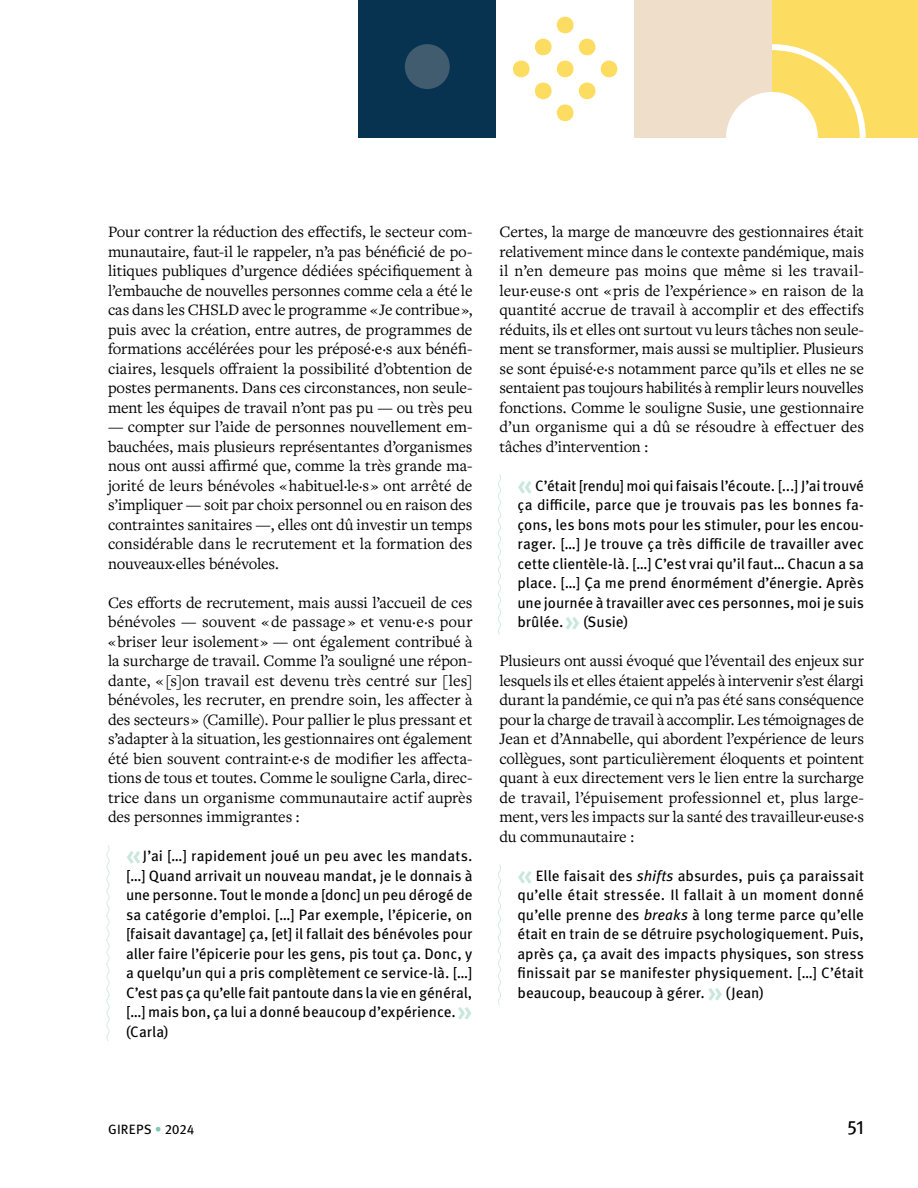
<style>
.page{position:relative;width:918px;height:1188px;background:#fff}
.page>*{position:absolute;margin:0;border:0;box-sizing:border-box;transform-origin:0 0}
.t1{font:19.5px "Meta Pro";color:#000}
.t2{font:16.5px/19.5px "Freight Text Pro";letter-spacing:-.005em;color:#000;text-align:justify}
.t3{font:15px/19.5px "Meta Pro";letter-spacing:-.005em;color:#000;text-align:justify}
.t4{font:13.5px "Meta Pro";letter-spacing:.015em;color:#000}
.s1{font-weight:700;font-size:27px;color:#c8e7de}
.s2{font-style:italic}
.s3{color:#78cab6}
</style>
<div class="page">
<svg style="left:106px;top:845px;width:4px;height:196px"></svg>
<svg style="left:498px;top:474px;width:3px;height:161px"></svg>
<svg style="left:498px;top:864px;width:3px;height:141px"></svg>
<div style="left:358px;top:0;width:138px;height:138px;background:#083350"></div>
<div style="left:634px;top:0;width:138px;height:138px;background:#efdec9"></div>
<svg style="left:513px;top:16px;width:105px;height:106px"></svg>
<div style="left:772px;top:0;width:146px;height:138px;background:#fcdd61"></div>
<svg style="left:772px;top:44px;width:94px;height:94px"></svg>
<div style="left:726px;top:92px;width:92px;height:92px;background:#fff;border-radius:50%"></div>
<div style="left:405px;top:44px;width:45px;height:45px;background:#415c6e;border-radius:50%"></div>
<p class="t2" style="left:108px;top:222px;width:366px">Pour contrer la réduction des effectifs, le secteur com&shy;munautaire, faut-il le rappeler, n’a pas bénéficié de po&shy;litiques publiques d’urgence dédiées spécifiquement à l’embauche de nouvelles personnes comme cela a été le cas dans les CHSLD avec le programme « Je contribue », puis avec la création, entre autres, de programmes de formations accélérées pour les préposé·e·s aux bénéfi&shy;ciaires, lesquels offraient la possibilité d’obtention de postes permanents. Dans ces circonstances, non seule&shy;ment les équipes de travail n’ont pas pu — ou très peu</p>
<p class="t2" style="left:108px;top:417px;width:366px">— compter sur l’aide de personnes nouvellement em&shy;bauchées, mais plusieurs représentantes d’organismes nous ont aussi affirmé que, comme la très grande ma&shy;jorité de leurs bénévoles « habituel·le·s » ont arrêté de s’impliquer — soit par choix personnel ou en raison des contraintes sanitaires —, elles ont dû investir un temps considérable dans le recrutement et la formation des nouveaux·elles bénévoles.</p>
<p class="t2" style="left:108px;top:592px;width:366px">Ces efforts de recrutement, mais aussi l’accueil de ces bénévoles — souvent « de passage » et venu·e·s pour « briser leur isolement » — ont également contribué à la surcharge de travail. Comme l’a souligné une répon&shy;dante, « [s]on travail est devenu très centré sur [les] bénévoles, les recruter, en prendre soin, les affecter à des secteurs » (Camille). Pour pallier le plus pressant et s’adapter à la situation, les gestionnaires ont également été bien souvent contraint·e·s de modifier les affecta&shy;tions de tous et toutes. Comme le souligne Carla, direc&shy;trice dans un organisme communautaire actif auprès des personnes immigrantes :</p>
<p class="t3" style="left:126px;top:845px;width:348px"><span class="s1">«</span>J’ai […] rapidement joué un peu avec les mandats. […] Quand arrivait un nouveau mandat, je le donnais à une personne. Tout le monde a [donc] un peu dérogé de sa catégorie d’emploi. […] Par exemple, l’épicerie, on [faisait davantage] ça, [et] il fallait des bénévoles pour aller faire l’épicerie pour les gens, pis tout ça. Donc, y a quelqu’un qui a pris complètement ce service-là. […] C’est pas ça qu’elle fait pantoute dans la vie en général, […] mais bon, ça lui a donné beaucoup d’expérience.<span class="s1">» </span>(Carla)</p>
<p class="t2" style="left:500px;top:222px;width:366px">Certes, la marge de manœuvre des gestionnaires était relativement mince dans le contexte pandémique, mais il n’en demeure pas moins que même si les travail&shy;leur·euse·s ont « pris de l’expérience » en raison de la quantité accrue de travail à accomplir et des effectifs réduits, ils et elles ont surtout vu leurs tâches non seule&shy;ment se transformer, mais aussi se multiplier. Plusieurs se sont épuisé·e·s notamment parce qu’ils et elles ne se sentaient pas toujours habilités à remplir leurs nouvelles fonctions. Comme le souligne Susie, une gestionnaire d’un organisme qui a dû se résoudre à effectuer des tâches d’intervention :</p>
<p class="t3" style="left:518px;top:475px;width:348px"><span class="s1">«</span> C’était [rendu] moi qui faisais l’écoute. [...] J’ai trouvé ça difficile, parce que je trouvais pas les bonnes fa&shy;çons, les bons mots pour les stimuler, pour les encou&shy;rager. […] Je trouve ça très difficile de travailler avec cette clientèle-là. […] C’est vrai qu’il faut… Chacun a sa place. […] Ça me prend énormément d’énergie. Après une journée à travailler avec ces personnes, moi je suis brûlée.<span class="s1">»</span> (Susie)</p>
<p class="t2" style="left:500px;top:651px;width:366px">Plusieurs ont aussi évoqué que l’éventail des enjeux sur lesquels ils et elles étaient appelés à intervenir s’est élargi durant la pandémie, ce qui n’a pas été sans conséquence pour la charge de travail à accomplir. Les témoignages de Jean et d’Annabelle, qui abordent l’expérience de leurs collègues, sont particulièrement éloquents et pointent quant à eux directement vers le lien entre la surcharge de travail, l’épuisement professionnel et, plus large&shy;ment, vers les impacts sur la santé des travailleur·euse·s du communautaire :</p>
<p class="t3" style="left:518px;top:865px;width:348px"><span class="s1">«</span> Elle faisait des <span class="s2">shifts</span> absurdes, puis ça paraissait qu’elle était stressée. Il fallait à un moment donné qu’elle prenne des <span class="s2">breaks</span> à long terme parce qu’elle était en train de se détruire psychologiquement. Puis, après ça, ça avait des impacts physiques, son stress finissait par se manifester physiquement. […] C’était beaucoup, beaucoup à gérer. <span class="s1">»</span> (Jean)</p>
<p class="t4" style="left:108px;top:1119px;width:88px">GIREPS <span class="s3">•</span> 2024</p>
<p class="t1" style="left:847px;top:1112px;width:18px">51</p>
</div>
